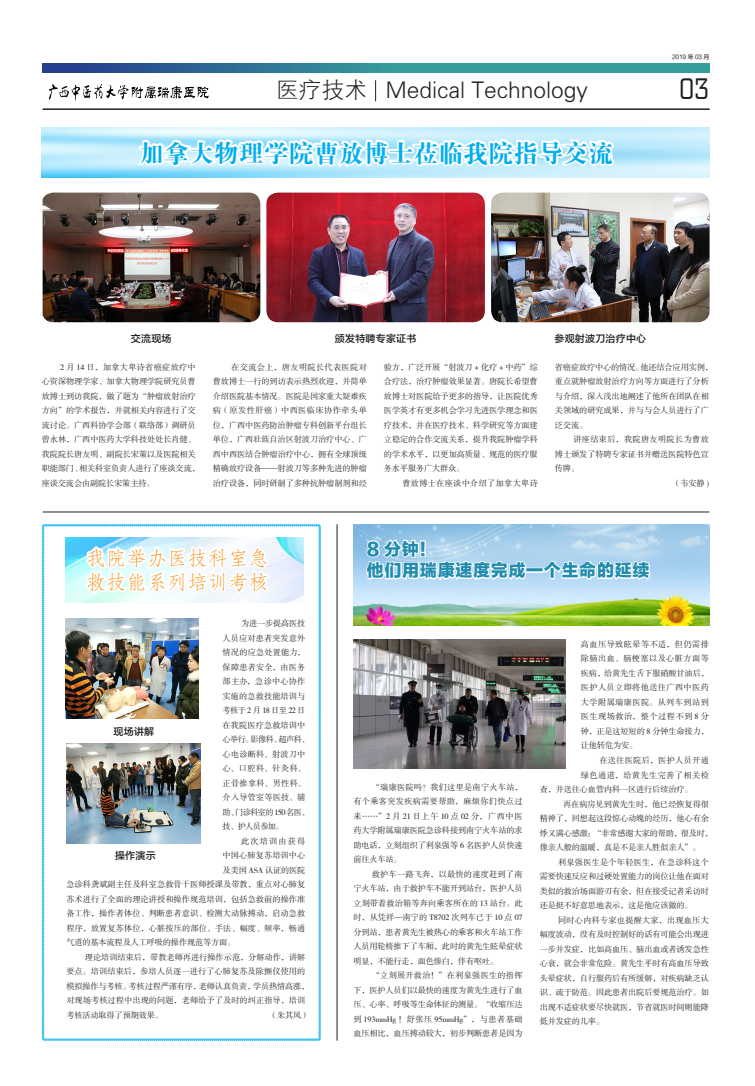
<style>
.page{position:relative;width:755px;height:1086px;background:#fff}
.page>*{position:absolute;margin:0;border:0;box-sizing:border-box;transform-origin:0 0}
.t1{font:32.3px "City D Ligh";color:#231f20}
.t2{font:24.6px "FZDBSK GBK1 0";letter-spacing:.02em;color:#00aeef}
.t3{font:22.8px "J Xi Hei";color:#231f20}
.t4{font:20px/24px "FZFSK GBK1 0";letter-spacing:.02em;color:#f7941f}
.t5{font:17px/21.6px "FZLTTHJW GB1 0";letter-spacing:.04em;color:#218cad}
.t6{font:10px "FZLTZHK GBK1 0";letter-spacing:.02em;color:#231f20}
.t7{font:8.2px/14.5px "FZSSK GBK1 0";letter-spacing:-.015em;color:#231f20;text-align:justify}
.t8{font:8.2px/14.5px "FZSSK GBK1 0";letter-spacing:.01em;color:#231f20}
.t9{font:8.2px "FZSSK GBK1 0";letter-spacing:.005em;color:#231f20}
.t10{font:8.2px "FZSSK GBK1 0";letter-spacing:.025em;color:#231f20}
.t11{font:8.2px "FZSSK GBK1 0";letter-spacing:.035em;color:#231f20}
.t12{font:8.2px "FZSSK GBK1 0";letter-spacing:.04em;color:#231f20}
.t13{font:8.2px "FZSSK GBK1 0";letter-spacing:.045em;color:#231f20}
.t14{font:8.2px "FZSSK GBK1 0";letter-spacing:.14em;color:#231f20}
.t15{font:6px "FZLTZHUNHK GBK1 0";letter-spacing:-.02em;color:#231f20}
</style>
<div class="page">
<img style="left:353px;top:524px;width:356px;height:101px">
<img style="left:42px;top:127px;width:667px;height:50px">
<hr style="left:336px;top:524px;width:1px;height:516px;background:#231f20">
<svg style="left:43px;top:64px;width:666px;height:9px;background:#318198"></svg>
<hr style="left:43px;top:108px;width:666px;height:2px;background:#231f20">
<svg style="left:375px;top:80px;width:1px;height:21px"></svg>
<img style="left:49px;top:83px;width:160px;height:18px">
<svg style="left:365px;top:538px;width:162px;height:55px"></svg>
<div style="left:525px;top:568px;width:18px;height:5px;border:2px solid #fff"></div>
<svg style="left:541px;top:540px;width:111px;height:41px"></svg>
<svg style="left:134px;top:127px;width:481px;height:42px"></svg>
<hr style="left:43px;top:512px;width:665px;height:1px;background:#231f20">
<img style="left:491px;top:193px;width:218px;height:129px">
<img style="left:266px;top:193px;width:218px;height:129px">
<img style="left:43px;top:193px;width:217px;height:129px">
<img style="left:353px;top:640px;width:212px;height:128px">
<svg style="left:42px;top:511px;width:278px;height:529px"></svg>
<img style="left:65px;top:619px;width:133px;height:100px">
<img style="left:66px;top:743px;width:135px;height:100px">
<p class="t15" style="left:671px;top:54px;width:39px">2019 年 03 月</p>
<h3 class="t3" style="left:276px;top:78px;width:313px">医疗技术 Medical Technology</h3>
<h1 class="t1" style="left:678px;top:72px;width:31px">03</h1>
<h2 class="t2" style="left:139px;top:140px;width:475px">加拿大物理学院曹放博士莅临我院指导交流</h2>
<p class="t6" style="left:131px;top:333px;width:42px">交流现场</p>
<p class="t6" style="left:335px;top:333px;width:83px">颁发特聘专家证书</p>
<p class="t6" style="left:554px;top:333px;width:93px">参观射波刀治疗中心</p>
<p class="t7" style="left:42px;top:360px;width:159px;text-align:left;text-indent:18px">2 月 14 日，加拿大卑诗省癌症放疗中心资深物理学家、加拿大物理学院研究员曹放博士到访我院，做了题为“肿瘤放射治疗方向”的学术报告，并就相关内容进行了交流讨论。广西科协学会部（联络部）调研员曾永林，广西中医药大学科技处处长肖健、我院院长唐友明、副院长宋策以及医院相关职能部门、相关科室负责人进行了座谈交流，座谈交流会由副院长宋策主持。</p>
<p class="t7" style="left:213px;top:360px;width:155px;text-indent:18px">在交流会上，唐友明院长代表医院对曹放博士一行的到访表示热烈欢迎，并简单介绍医院基本情况。医院是国家重大疑难疾病（原发性肝癌）中西医临床协作牵头单位，广西中医药防治肿瘤专科创新平台组长单位，广西壮族自治区射波刀治疗中心、广西中西医结合肿瘤治疗中心，拥有全球顶级精确放疗设备——射波刀等多种先进的肿瘤治疗设备，同时研制了多种抗肿瘤制剂和经</p>
<p class="t7" style="left:383px;top:360px;width:155px">验方，广泛开展“射波刀 + 化疗 + 中药”综合疗法，治疗肿瘤效果显著。唐院长希望曹放博士对医院给予更多的指导，让医院优秀医学英才有更多机会学习先进医学理念和医疗技术，并在医疗技术、科学研究等方面建立稳定的合作交流关系，提升我院肿瘤学科的学术水平，以更加高质量、规范的医疗服务水平服务广大群众。</p>
<p class="t11" style="left:402px;top:479px;width:137px">曹放博士在座谈中介绍了加拿大卑诗</p>
<p class="t7" style="left:554px;top:360px;width:159px;text-align:left">省癌症放疗中心的情况。他还结合应用实例，重点就肿瘤放射治疗方向等方面进行了分析与介绍，深入浅出地阐述了他所在团队在相关领域的研究成果，并与与会人员进行了广泛交流。</p>
<p class="t12" style="left:573px;top:435px;width:137px">讲座结束后，我院唐友明院长为曹放</p>
<p class="t7" style="left:554px;top:447px;width:155px">博士颁发了特聘专家证书并赠送医院特色宣</p>
<p class="t7" style="left:554px;top:462px;width:26px">传牌。</p>
<p class="t7" style="left:672px;top:476px;width:38px">（韦安静 )</p>
<h3 class="t4" style="left:86px;top:546px;width:184px">我院举办医技科室急救技能系列培训考核</h3>
<p class="t8" style="left:222px;top:616px;width:88px;text-indent:18px">为进一步提高医技人员应对患者突发意外情况的应急处置能力，保障患者安全，由医务部主办，急诊中心协作实施的急救技能培训与考核于2月18日至22日在我院医疗急救培训中心举行。影像科、超声科、心电诊断科、射波刀中心、口腔科、针灸科、正骨推拿科、男性科、介入导管室等医技、辅助、门诊科室的 150 名医、技、护人员参加。</p>
<p class="t14" style="left:241px;top:836px;width:66px">此次培训由获得</p>
<p class="t8" style="left:222px;top:848px;width:84px">中国心肺复苏培训中心</p>
<p class="t7" style="left:222px;top:863px;width:84px">及美国 ASA 认证的医院</p>
<p class="t9" style="left:66px;top:880px;width:240px">急诊科龚斌副主任及科室急救骨干医师授课及带教，重点对心肺复</p>
<p class="t9" style="left:66px;top:894px;width:240px">苏术进行了全面的理论讲授和操作规范培训，包括急救前的操作准</p>
<p class="t8" style="left:66px;top:906px;width:240px">备工作，操作者体位、判断患者意识、检测大动脉搏动，启动急救</p>
<p class="t8" style="left:66px;top:921px;width:240px">程序，放置复苏体位，心脏按压的部位、手法、幅度、频率，畅通</p>
<p class="t7" style="left:66px;top:935px;width:170px">气道的基本流程及人工呼吸的操作规范等方面。</p>
<p class="t7" style="left:85px;top:950px;width:222px">理论培训结束后，带教老师再进行操作示范，分解动作，讲解</p>
<p class="t9" style="left:66px;top:967px;width:240px">要点。培训结束后，参培人员逐一进行了心肺复苏及除颤仪使用的</p>
<p class="t7" style="left:66px;top:979px;width:244px">模拟操作与考核。考核过程严谨有序，老师认真负责，学员热情高涨，</p>
<p class="t9" style="left:66px;top:996px;width:240px">对现场考核过程中出现的问题，老师给予了及时的纠正指导，培训</p>
<p class="t7" style="left:66px;top:1008px;width:98px">考核活动取得了预期效果。</p>
<p class="t7" style="left:269px;top:1008px;width:42px">（朱其凤）</p>
<p class="t6" style="left:113px;top:726px;width:42px">现场讲解</p>
<p class="t6" style="left:115px;top:850px;width:42px">操作演示</p>
<h3 class="t5" style="left:366px;top:539px;width:284px">8 分钟！<br>他们用瑞康速度完成一个生命的延续</h3>
<p class="t7" style="left:353px;top:780px;width:171px;text-indent:18px">“瑞康医院吗？我们这里是南宁火车站，有个乘客突发疾病需要帮助，麻烦你们快点过来……”2 月 21 日上午 10 点 02 分，广西中医药大学附属瑞康医院急诊科接到南宁火车站的求助电话，立刻组织了利泉强等 6 名医护人员快速前往火车站。</p>
<p class="t7" style="left:353px;top:867px;width:171px;text-indent:18px">救护车一路飞奔，以最快的速度赶到了南宁火车站，由于救护车不能开到站台，医护人员立刻带着救治箱等奔向乘客所在的 13 站台。此时，从凭祥—南宁的 T8702 次列车已于 10 点 07分到站，患者黄先生被热心的乘客和火车站工作人员用轮椅推下了车厢，此时的黄先生眩晕症状明显，不能行走，面色惨白，伴有呕吐。</p>
<p class="t7" style="left:353px;top:968px;width:171px;text-indent:18px">“立刻展开救治！”在利泉强医生的指挥下，医护人员们以最快的速度为黄先生进行了血压、心率、呼吸等生命体征的测量。“收缩压达到 193mmHg ！舒张压 95mmHg”，与患者基础血压相比，血压搏动较大，初步判断患者是因为</p>
<p class="t7" style="left:580px;top:637px;width:129px">高血压导致眩晕等不适，但仍需排除脑出血、脑梗塞以及心脏方面等疾病，给黄先生舌下服硝酸甘油后，医护人员立即将他送往广西中医药大学附属瑞康医院。从列车到站到医生现场救治，整个过程不到 8 分钟，正是这短短的 8 分钟生命接力，让他转危为安。</p>
<p class="t11" style="left:599px;top:756px;width:111px">在送往医院后，医护人员开通</p>
<p class="t13" style="left:580px;top:770px;width:129px">绿色通道，给黄先生完善了相关检</p>
<p class="t7" style="left:539px;top:782px;width:154px">查，并送往心血管内科一区进行后续治疗。</p>
<p class="t7" style="left:562px;top:797px;width:147px">再在病房见到黄先生时，他已经恢复得很</p>
<p class="t7" style="left:539px;top:811px;width:171px">精神了，回想起这段惊心动魄的经历，他心有余</p>
<p class="t7" style="left:539px;top:826px;width:175px">悸又满心感激：“非常感谢大家的帮助，很及时，</p>
<p class="t7" style="left:539px;top:840px;width:162px">像亲人般的温暖，真是不是亲人胜似亲人”。</p>
<p class="t10" style="left:557px;top:857px;width:152px">利泉强医生是个年轻医生，在急诊科这个</p>
<p class="t7" style="left:539px;top:869px;width:171px">需要快速反应和过硬处置能力的岗位让他在面对</p>
<p class="t7" style="left:539px;top:884px;width:171px">类似的救治场面游刃有余，但在接受记者采访时</p>
<p class="t7" style="left:539px;top:898px;width:154px">还是挺不好意思地表示，这是他应该做的。</p>
<p class="t10" style="left:557px;top:915px;width:152px">同时心内科专家也提醒大家，出现血压大</p>
<p class="t7" style="left:539px;top:927px;width:171px">幅度波动，没有及时控制好的话有可能会出现进</p>
<p class="t7" style="left:539px;top:942px;width:171px">一步并发症，比如高血压、脑出血或者诱发急性</p>
<p class="t7" style="left:539px;top:956px;width:171px">心衰，就会非常危险。黄先生平时有高血压导致</p>
<p class="t7" style="left:539px;top:971px;width:171px">头晕症状，自行服药后有所缓解，对疾病缺乏认</p>
<p class="t7" style="left:539px;top:985px;width:171px">识、疏于防范。因此患者出院后要规范治疗。如</p>
<p class="t7" style="left:539px;top:1000px;width:171px">出现不适症状要尽快就医，节省就医时间则能降</p>
<p class="t7" style="left:539px;top:1014px;width:66px">低并发症的几率。</p>
</div>
